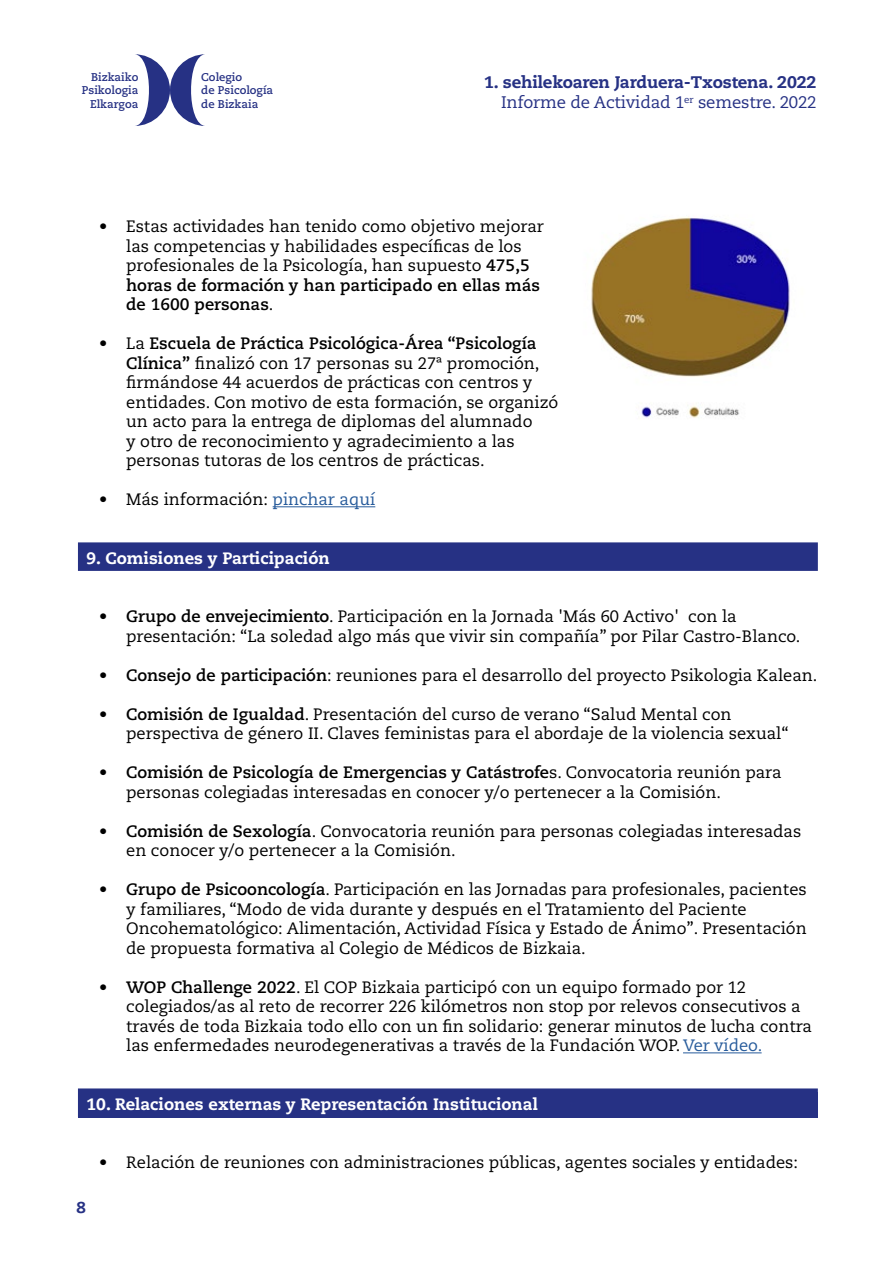
<style>
.page{position:relative;width:893px;height:1263px;background:#fff}
.page>*{position:absolute;margin:0;border:0;box-sizing:border-box;transform-origin:0 0}
.t1{font:800 16.8px "Caecilia LT Pro 85";letter-spacing:-.01em;color:#263184}
.t2{font:16.8px "Caecilia LT Pro 55 Roman";letter-spacing:-.01em;color:#263184}
.t3{font:16.5px/19.5px "Caecilia LT Pro 55 Roman";color:#000}
.t4{font:700 16.5px/19.5px "Caecilia LT Pro 75";color:#000}
.t5{font:800 16.5px "Caecilia LT Pro 85";color:#fff}
.t6{font:800 15.75px "Caecilia LT Pro 85";color:#263184}
.t7{font:700 11.25px/13.5px "Caecilia LT Pro 75";color:#263184;text-align:right}
.s1{font-family:"Caecilia LT Pro 75";font-weight:700}
.s2{font-family:"Caecilia LT Pro 55 Roman";font-weight:400}
.s3{color:#275b9b}
</style>
<div class="page">
<svg style="left:135px;top:54px;width:70px;height:72px"></svg>
<hr style="left:273px;top:506px;width:102px;height:1px;background:#275b9b">
<div style="left:78px;top:542px;width:740px;height:29px;background:#263184"></div>
<hr style="left:683px;top:1052px;width:79px;height:1px;background:#275b9b">
<div style="left:78px;top:1093px;width:740px;height:25px;background:#263184"></div>
<div style="left:78px;top:1088px;width:740px;height:29px;background:#263184"></div>
<img style="left:591px;top:216px;width:199px;height:202px">
<p class="t7" style="left:82px;top:70px;width:58px">Bizkaiko<br>Psikologia<br>Elkargoa</p>
<p class="t7" style="left:201px;top:70px;width:73px;text-align:left">Colegio<br>de Psicología de Bizkaia</p>
<p class="t1" style="left:484px;top:71px;width:334px">1. sehilekoaren Jarduera-Txostena. 2022</p>
<p class="t2" style="left:501px;top:91px;width:317px">Informe de Actividad 1<sup>er</sup> semestre. 2022</p>
<p class="t3" style="left:126px;top:216px;width:419px;text-indent:-27px">• Estas actividades han tenido como objetivo mejorar las competencias y habilidades específicas de los profesionales de la Psicología, han supuesto <span class="s1">475,5</span></p>
<p class="t4" style="left:126px;top:275px;width:415px">horas de formación y han participado en ellas más de 1600 personas<span class="s2">.</span></p>
<p class="t4" style="left:99px;top:333px;width:439px"><span class="s2">• La</span> Escuela de Práctica Psicológica-Área “Psicología</p>
<p class="t3" style="left:126px;top:353px;width:434px"><span class="s1">Clínica”</span> finalizó con 17 personas su 27ª promoción, firmándose 44 acuerdos de prácticas con centros y entidades. Con motivo de esta formación, se organizó un acto para la entrega de diplomas del alumnado<br>y otro de reconocimiento y agradecimiento a las personas tutoras de los centros de prácticas.</p>
<p class="t3" style="left:99px;top:489px;width:278px">• Más información: <span class="s3">pinchar aquí</span></p>
<p class="t5" style="left:86px;top:546px;width:245px">9. Comisiones y Participación</p>
<p class="t3" style="left:126px;top:606px;width:676px;text-indent:-27px"><span class="s1">• Grupo de envejecimiento</span>. Participación en la Jornada 'Más 60 Activo' con la presentación: “La soledad algo más que vivir sin compañía” por Pilar Castro-Blanco.</p>
<p class="t3" style="left:99px;top:665px;width:720px"><span class="s1">• Consejo de participación</span>: reuniones para el desarrollo del proyecto Psikologia Kalean.</p>
<p class="t3" style="left:126px;top:704px;width:664px;text-indent:-27px"><span class="s1">• Comisión de Igualdad</span>. Presentación del curso de verano “Salud Mental con perspectiva de género II. Claves feministas para el abordaje de la violencia sexual“</p>
<p class="t4" style="left:99px;top:762px;width:684px">• Comisión de Psicología de Emergencias y Catástrofe<span class="s2">s. Convocatoria reunión para</span></p>
<p class="t3" style="left:126px;top:782px;width:596px">personas colegiadas interesadas en conocer y/o pertenecer a la Comisión.</p>
<p class="t3" style="left:126px;top:821px;width:676px;text-indent:-27px"><span class="s1">• Comisión de Sexología</span>. Convocatoria reunión para personas colegiadas interesadas en conocer y/o pertenecer a la Comisión.</p>
<p class="t3" style="left:126px;top:879px;width:682px;text-indent:-27px"><span class="s1">• Grupo de Psicooncología</span>. Participación en las Jornadas para profesionales, pacientes y familiares, “Modo de vida durante y después en el Tratamiento del Paciente Oncohematológico: Alimentación, Actividad Física y Estado de Ánimo”. Presentación de propuesta formativa al Colegio de Médicos de Bizkaia.</p>
<p class="t3" style="left:126px;top:977px;width:687px;text-indent:-27px"><span class="s1">• WOP Challenge 2022</span>. El COP Bizkaia participó con un equipo formado por 12 colegiados/as al reto de recorrer 226 kilómetros non stop por relevos consecutivos a través de toda Bizkaia todo ello con un fin solidario: generar minutos de lucha contra las enfermedades neurodegenerativas a través de la Fundación WOP. <span class="s3">Ver vídeo.</span></p>
<p class="t5" style="left:86px;top:1092px;width:453px">10. Relaciones externas y Representación Institucional</p>
<p class="t6" style="left:77px;top:1197px;width:11px">8</p>
<p class="t3" style="left:99px;top:1152px;width:700px">• Relación de reuniones con administraciones públicas, agentes sociales y entidades:</p>
</div>
